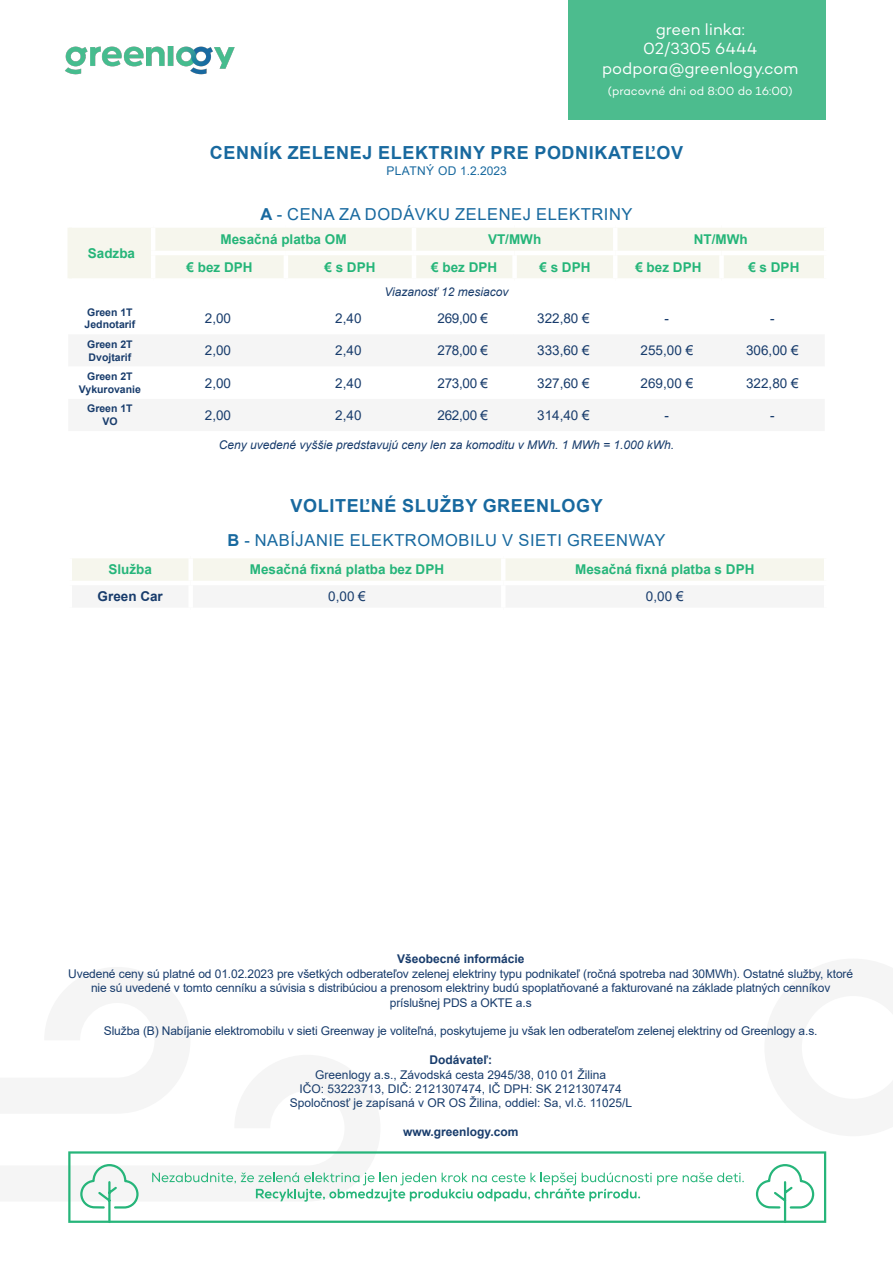
<style>
.page{position:relative;width:893px;height:1263px;background:#fff}
.page>*{position:absolute;margin:0;border:0;box-sizing:border-box;transform-origin:0 0}
.t1{font:700 18px "Arial";letter-spacing:.035em;color:#18699f}
.t2{font:16.5px "Arial";letter-spacing:.035em;color:#18699f}
.t3{font:16.5px "Campton";color:#fff}
.t4{font:13.5px "Arial";color:#183c6c}
.t5{font:700 13.5px "Arial";color:#25b579}
.t6{font:700 13.5px "Arial";color:#26b57a}
.t7{font:700 13.5px "Arial";color:#183c6c}
.t8{font:12px/14.4px "Arial";letter-spacing:-.01em;color:#183c6c;text-align:center}
.t9{font:italic 12px "Arial";color:#183c6c}
.t10{font:700 12px "Arial";color:#183c6c}
.t11{font:12px "Campton";color:#fff}
.t12{font:12px "Arial";letter-spacing:.035em;color:#18699f}
.t13{font:700 10.5px/12.6px "Arial";color:#183c6c}
.s1{font-weight:700}
</style>
<div class="page">
<div style="left:70px;top:225px;width:83px;height:56px;background:#f6f6ed"></div>
<div style="left:155px;top:228px;width:669px;height:50px;background:#f6f6ed"></div>
<div style="left:68px;top:223px;width:85px;height:5px;background:#fff"></div>
<div style="left:68px;top:278px;width:85px;height:5px;background:#fff"></div>
<hr style="left:68px;top:228px;width:4px;height:25px;background:#f6f6ed">
<hr style="left:68px;top:253px;width:4px;height:25px;background:#f6f6ed">
<hr style="left:151px;top:228px;width:4px;height:23px;background:#fff">
<hr style="left:412px;top:228px;width:4px;height:23px;background:#fff">
<hr style="left:151px;top:251px;width:135px;height:4px;background:#fff">
<hr style="left:151px;top:255px;width:4px;height:23px;background:#fff">
<hr style="left:286px;top:251px;width:128px;height:4px;background:#fff">
<hr style="left:284px;top:255px;width:4px;height:23px;background:#fff">
<hr style="left:414px;top:251px;width:101px;height:4px;background:#fff">
<hr style="left:412px;top:255px;width:4px;height:23px;background:#fff">
<hr style="left:515px;top:251px;width:100px;height:4px;background:#fff">
<div style="left:512px;top:255px;width:5px;height:23px;background:#fff"></div>
<hr style="left:613px;top:228px;width:4px;height:23px;background:#fff">
<hr style="left:615px;top:251px;width:106px;height:4px;background:#fff">
<hr style="left:613px;top:255px;width:4px;height:23px;background:#fff">
<hr style="left:722px;top:251px;width:106px;height:4px;background:#fff">
<div style="left:719px;top:255px;width:5px;height:23px;background:#fff"></div>
<div style="left:567px;top:0;width:258px;height:119px;background:#4cbc8e"></div>
<div style="left:72px;top:558px;width:752px;height:23px;background:#f6f6ed"></div>
<div style="left:188px;top:558px;width:5px;height:23px;background:#fff"></div>
<hr style="left:501px;top:558px;width:4px;height:23px;background:#fff">
<svg style="left:68px;top:1151px;width:758px;height:72px"></svg>
<svg style="left:79px;top:1163px;width:736px;height:60px"></svg>
<img style="left:65px;top:47px;width:170px;height:28px">
<p class="t3" style="left:656px;top:19px;width:90px">green linka:</p>
<p class="t3" style="left:643px;top:38px;width:116px">02/3305 6444</p>
<p class="t3" style="left:602px;top:58px;width:198px">podpora@greenlogy.com</p>
<p class="t11" style="left:608px;top:84px;width:186px">(pracovné dni od 8:00 do 16:00)</p>
<p class="t5" style="left:88px;top:244px;width:49px">Sadzba</p>
<p class="t1" style="left:210px;top:140px;width:475px">CENNÍK ZELENEJ ELEKTRINY PRE PODNIKATEĽOV</p>
<p class="t12" style="left:386px;top:163px;width:122px">PLATNÝ OD 1.2.2023</p>
<p class="t2" style="left:261px;top:203px;width:373px"><span class="s1">A</span> - CENA ZA DODÁVKU ZELENEJ ELEKTRINY</p>
<p class="t5" style="left:221px;top:230px;width:128px">Mesačná platba OM</p>
<p class="t5" style="left:488px;top:230px;width:55px">VT/MWh</p>
<p class="t5" style="left:694px;top:230px;width:55px">NT/MWh</p>
<p class="t5" style="left:187px;top:257px;width:68px">€ bez DPH</p>
<p class="t5" style="left:324px;top:257px;width:53px">€ s DPH</p>
<p class="t5" style="left:431px;top:257px;width:68px">€ bez DPH</p>
<p class="t5" style="left:539px;top:257px;width:53px">€ s DPH</p>
<p class="t5" style="left:635px;top:257px;width:68px">€ bez DPH</p>
<p class="t5" style="left:748px;top:257px;width:53px">€ s DPH</p>
<p class="t9" style="left:384px;top:284px;width:126px">Viazanosť 12 mesiacov</p>
<p class="t13" style="left:85px;top:306px;width:52px">Green 1T<br>Jednotarif</p>
<p class="t4" style="left:205px;top:309px;width:28px">2,00</p>
<p class="t4" style="left:335px;top:309px;width:28px">2,40</p>
<p class="t4" style="left:437px;top:309px;width:52px">269,00 €</p>
<p class="t4" style="left:537px;top:309px;width:54px">322,80 €</p>
<p class="t4" style="left:665px;top:309px;width:6px">-</p>
<p class="t4" style="left:770px;top:309px;width:6px">-</p>
<p class="t13" style="left:87px;top:338px;width:47px">Green 2T<br>Dvojtarif</p>
<p class="t4" style="left:205px;top:341px;width:28px">2,00</p>
<p class="t4" style="left:335px;top:341px;width:28px">2,40</p>
<p class="t4" style="left:437px;top:341px;width:52px">278,00 €</p>
<p class="t4" style="left:537px;top:341px;width:54px">333,60 €</p>
<p class="t4" style="left:641px;top:341px;width:54px">255,00 €</p>
<p class="t4" style="left:746px;top:341px;width:54px">306,00 €</p>
<p class="t13" style="left:79px;top:370px;width:64px;text-align:center">Green 2T<br>Vykurovanie</p>
<p class="t4" style="left:205px;top:374px;width:28px">2,00</p>
<p class="t4" style="left:335px;top:374px;width:28px">2,40</p>
<p class="t4" style="left:437px;top:374px;width:52px">273,00 €</p>
<p class="t4" style="left:537px;top:374px;width:54px">327,60 €</p>
<p class="t4" style="left:641px;top:374px;width:54px">269,00 €</p>
<p class="t4" style="left:746px;top:374px;width:54px">322,80 €</p>
<p class="t13" style="left:87px;top:403px;width:47px;text-align:center">Green 1T<br>VO</p>
<p class="t4" style="left:205px;top:406px;width:28px">2,00</p>
<p class="t4" style="left:335px;top:406px;width:28px">2,40</p>
<p class="t4" style="left:437px;top:406px;width:52px">262,00 €</p>
<p class="t4" style="left:537px;top:406px;width:54px">314,40 €</p>
<p class="t4" style="left:665px;top:406px;width:6px">-</p>
<p class="t4" style="left:770px;top:406px;width:6px">-</p>
<p class="t9" style="left:219px;top:437px;width:457px">Ceny uvedené vyššie predstavujú ceny len za komoditu v MWh. 1 MWh = 1.000 kWh.</p>
<p class="t1" style="left:290px;top:493px;width:314px">VOLITEĽNÉ SLUŽBY GREENLOGY</p>
<p class="t2" style="left:228px;top:529px;width:440px"><span class="s1">B</span> - NABÍJANIE ELEKTROMOBILU V SIETI GREENWAY</p>
<p class="t6" style="left:108px;top:560px;width:45px">Služba</p>
<p class="t6" style="left:250px;top:560px;width:196px">Mesačná fixná platba bez DPH</p>
<p class="t6" style="left:575px;top:560px;width:181px">Mesačná fixná platba s DPH</p>
<p class="t7" style="left:98px;top:587px;width:67px">Green Car</p>
<p class="t4" style="left:328px;top:587px;width:39px">0,00 €</p>
<p class="t4" style="left:646px;top:587px;width:39px">0,00 €</p>
<p class="t10" style="left:397px;top:951px;width:129px">Všeobecné informácie</p>
<p class="t8" style="left:68px;top:966px;width:786px">Uvedené ceny sú platné od 01.02.2023 pre všetkých odberateľov zelenej elektriny typu podnikateľ (ročná spotreba nad 30MWh). Ostatné služby, ktoré nie sú uvedené v tomto cenníku a súvisia s distribúciou a prenosom elektriny budú spoplatňované a fakturované na základe platných cenníkov</p>
<p class="t8" style="left:390px;top:995px;width:143px">príslušnej PDS a OKTE a.s</p>
<p class="t8" style="left:104px;top:1024px;width:715px">Služba (B) Nabíjanie elektromobilu v sieti Greenway je voliteľná, poskytujeme ju však len odberateľom zelenej elektriny od Greenlogy a.s.</p>
<p class="t10" style="left:429px;top:1051px;width:64px">Dodávateľ:</p>
<p class="t8" style="left:315px;top:1067px;width:292px">Greenlogy a.s., Závodská cesta 2945/38, 010 01 Žilina</p>
<p class="t8" style="left:300px;top:1081px;width:324px">IČO: 53223713, DIČ: 2121307474, IČ DPH: SK 2121307474</p>
<p class="t8" style="left:290px;top:1096px;width:344px">Spoločnosť je zapísaná v OR OS Žilina, oddiel: Sa, vl.č. 11025/L</p>
<p class="t10" style="left:403px;top:1123px;width:117px">www.greenlogy.com</p>
</div>
